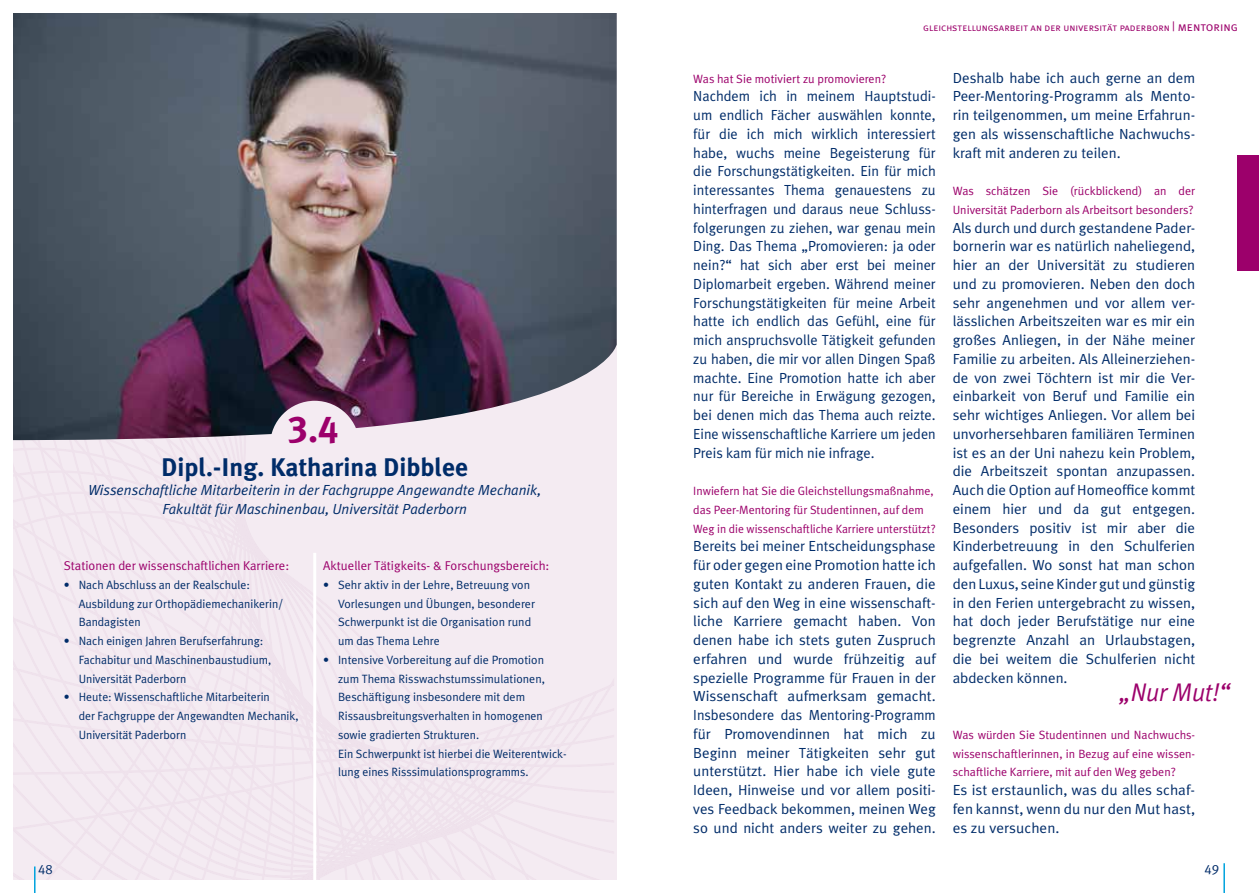
<style>
.page{position:relative;width:1259px;height:893px;background:#fff}
.page>*{position:absolute;margin:0;border:0;box-sizing:border-box;transform-origin:0 0}
.t1{font:37.5px "Meta Plus Bold Caps";color:#9c006b}
.t2{font:700 25.5px "Meta Plus";color:#002c69}
.t3{font:italic 25.5px "Meta Plus Normal";color:#9c006b;scale:.95 1}
.t4{font:14.7px/18.8px "Meta Plus Normal";color:#002c69;text-align:justify}
.t5{font:italic 14.7px/18.8px "Meta Plus Normal";color:#002c69;text-align:center}
.t6{font:14.7px/18.8px "Meta Plus Normal";color:#002c69;text-align:justify;scale:1.04 1}
.t7{font:13.5px "Meta Plus Normal Caps";color:#002c69}
.t8{font:12.75px "Meta Plus Normal";color:#9c006b}
.t9{font:12px/18.8px "Meta Plus Normal";color:#002c69}
.t10{font:12px/18.8px "Meta Plus Normal";color:#9c006b}
.t11{font:10.5px "Meta Plus Normal Caps";color:#9c006b}
.s1{font-size:12.75px}
</style>
<div class="page">
<svg style="left:13px;top:441px;width:602px;height:439px;background:#f2e9f0"></svg>
<img style="left:13px;top:13px;width:604px;height:428px">
<hr style="left:313px;top:553px;width:3px;height:338px;background:#fff">
<div style="left:270px;top:401px;width:89px;height:89px;background:#f4ebf2;border-radius:50%"></div>
<div style="left:1237px;top:155px;width:22px;height:116px;background:#9c006b"></div>
<hr style="left:34px;top:866px;width:2px;height:27px;background:#00a3de">
<hr style="left:1223px;top:863px;width:2px;height:30px;background:#00a3de">
<h1 class="t1" style="left:288px;top:407px;width:52px">3.4</h1>
<h2 class="t2" style="left:161px;top:453px;width:308px">Dipl.-Ing. Katharina Dibblee</h2>
<p class="t5" style="left:88px;top:480px;width:455px">Wissenschaftliche Mitarbeiterin in der Fachgruppe Angewandte Mechanik,<br>Fakultät für Maschinenbau, Universität Paderborn</p>
<p class="t8" style="left:64px;top:558px;width:227px">Stationen der wissenschaftlichen Karriere:</p>
<p class="t9" style="left:79px;top:575px;width:206px;text-indent:-15px">• Nach Abschluss an der Realschule:<br>Ausbildung zur Orthopädiemechanikerin/<br>Bandagisten</p>
<p class="t9" style="left:79px;top:631px;width:194px;text-indent:-15px">• Nach einigen Jahren Berufserfahrung:<br>Fachabitur und Maschinenbaustudium,<br>Universität Paderborn</p>
<p class="t9" style="left:79px;top:688px;width:221px;text-indent:-15px">• Heute: Wissenschaftliche Mitarbeiterin<br>der Fachgruppe der Angewandten Mechanik,<br>Universität Paderborn</p>
<p class="t8" style="left:323px;top:558px;width:228px">Aktueller Tätigkeits- &amp; Forschungsbereich:</p>
<p class="t9" style="left:338px;top:575px;width:198px;text-indent:-15px">• Sehr aktiv in der Lehre, Betreuung von Vorlesungen und Übungen, besonderer Schwerpunkt ist die Organisation rund um das Thema Lehre</p>
<p class="t9" style="left:338px;top:650px;width:230px;text-indent:-15px">• Intensive Vorbereitung auf die Promotion zum Thema Risswachstumssimulationen, Beschäftigung insbesondere mit dem Rissausbreitungsverhalten in homogenen sowie gradierten Strukturen.<br>Ein Schwerpunkt ist hierbei die Weiterentwick&shy;lung eines Risssimulationsprogramms.</p>
<p class="t11" style="left:923px;top:22px;width:316px">gleichstellungsarbeit an der universität paderborn <span class="s1">| mentoring</span></p>
<p class="t10" style="left:693px;top:69px;width:194px">Was hat Sie motiviert zu promovieren?</p>
<p class="t4" style="left:693px;top:87px;width:244px">Nachdem ich in meinem Hauptstudi&shy;um endlich Fächer auswählen konnte, für die ich mich wirklich interessiert habe, wuchs meine Begeisterung für die Forschungstätigkeiten. Ein für mich interessantes Thema genauestens zu hinterfragen und daraus neue Schluss&shy;folgerungen zu ziehen, war genau mein Ding. Das Thema „Promovieren: ja oder nein?“ hat sich aber erst bei meiner Diplomarbeit ergeben. Während meiner Forschungstätigkeiten für meine Arbeit hatte ich endlich das Gefühl, eine für mich anspruchsvolle Tätigkeit gefunden zu haben, die mir vor allen Dingen Spaß machte. Eine Promotion hatte ich aber nur für Bereiche in Erwägung gezogen, bei denen mich das Thema auch reizte.<br>Eine wissenschaftliche Karriere um jeden Preis kam für mich nie infrage.</p>
<p class="t10" style="left:693px;top:481px;width:244px">Inwiefern hat Sie die Gleichstellungsmaßnahme, das Peer-Mentoring für Studentinnen, auf dem<br>Weg in die wissenschaftliche Karriere unterstützt?</p>
<p class="t4" style="left:693px;top:537px;width:244px">Bereits bei meiner Entscheidungsphase für oder gegen eine Promotion hatte ich guten Kontakt zu anderen Frauen, die sich auf den Weg in eine wissenschaft&shy;liche Karriere gemacht haben. Von denen habe ich stets guten Zuspruch erfahren und wurde frühzeitig auf spezielle Programme für Frauen in der Wissenschaft aufmerksam gemacht.<br>Insbesondere das Mentoring-Programm für Promovendinnen hat mich zu Beginn meiner Tätigkeiten sehr gut unterstützt. Hier habe ich viele gute Ideen, Hinweise und vor allem positi&shy;ves Feedback bekommen, meinen Weg so und nicht anders weiter zu gehen.</p>
<p class="t4" style="left:952px;top:68px;width:244px">Deshalb habe ich auch gerne an dem Peer-Mentoring-Programm als Mento&shy;rin teilgenommen, um meine Erfahrun&shy;gen als wissenschaftliche Nachwuchs&shy;kraft mit anderen zu teilen.</p>
<p class="t10" style="left:952px;top:181px;width:244px">Was schätzen Sie (rückblickend) an der<br>Universität Paderborn als Arbeitsort besonders?</p>
<p class="t4" style="left:952px;top:218px;width:244px">Als durch und durch gestandene Pader&shy;bornerin war es natürlich naheliegend, hier an der Universität zu studieren und zu promovieren. Neben den doch sehr angenehmen und vor allem ver&shy;lässlichen Arbeitszeiten war es mir ein großes Anliegen, in der Nähe meiner Familie zu arbeiten. Als Alleinerziehen&shy;de von zwei Töchtern ist mir die Ver&shy;einbarkeit von Beruf und Familie ein sehr wichtiges Anliegen. Vor allem bei unvorhersehbaren familiären Terminen ist es an der Uni nahezu kein Problem, die Arbeitszeit spontan anzupassen.<br>Auch die Option auf Homeoffice kommt einem hier und da gut entgegen.<br>Besonders positiv ist mir aber die Kinderbetreuung in den Schulferien aufgefallen. Wo sonst hat man schon den Luxus, seine Kinder gut und günstig in den Ferien untergebracht zu wissen, hat doch jeder Berufstätige nur eine begrenzte Anzahl an Urlaubstagen, die bei weitem die Schulferien nicht abdecken können.</p>
<h2 class="t3" style="left:1119px;top:678px;width:118px">„Nur Mut!“</h2>
<p class="t10" style="left:952px;top:725px;width:244px;text-align:justify">Was würden Sie Studentinnen und Nachwuchs&shy;wissenschaftlerinnen, in Bezug auf eine wissen&shy;schaftliche Karriere, mit auf den Weg geben?</p>
<p class="t6" style="left:952px;top:780px;width:235px">Es ist erstaunlich, was du alles schaf&shy;fen kannst, wenn du nur den Mut hast, es zu versuchen.</p>
<p class="t7" style="left:38px;top:861px;width:16px">48</p>
<p class="t7" style="left:1204px;top:861px;width:16px">49</p>
</div>
